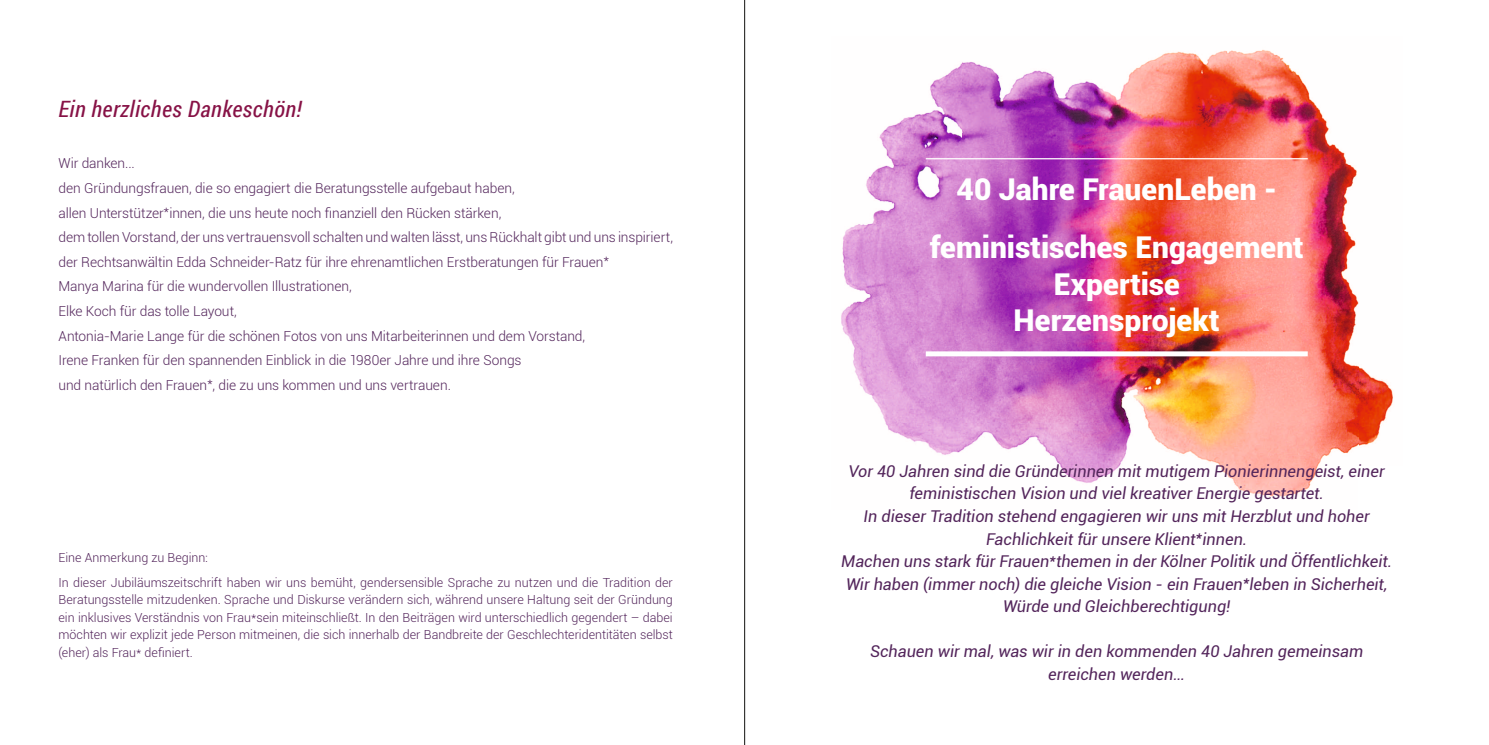
<style>
.page{position:relative;width:1489px;height:745px;background:#fff}
.page>*{position:absolute;margin:0;border:0;box-sizing:border-box;transform-origin:0 0}
.t1{font:900 30px/58.5px "Roboto";color:#fff;text-align:center}
.t2{font:italic 22.5px "Roboto Condensed";letter-spacing:.025em;color:#871246}
.t3{font:italic 16.25px/22.5px "Roboto";color:#53255b;text-align:center}
.t4{font:300 13.75px/24.6px "Roboto";letter-spacing:-.005em;color:#53255b}
.t5{font:300 12.5px/17.5px "Roboto";color:#53255b}
</style>
<div class="page">
<img style="left:841px;top:49px;width:552px;height:448px">
<hr style="left:925px;top:158px;width:382px;height:1px;background:#fff">
<div style="left:925px;top:351px;width:382px;height:5px;background:#fff"></div>
<hr style="left:744px;top:0;width:1px;height:744px;background:#11110f">
<h2 class="t2" style="left:58px;top:93px;width:244px">Ein herzliches Dankeschön!</h2>
<p class="t4" style="left:58px;top:150px;width:616px">Wir danken...<br>den Gründungsfrauen, die so engagiert die Beratungsstelle aufgebaut haben,<br>allen Unterstützer*innen, die uns heute noch finanziell den Rücken stärken,<br>dem tollen Vorstand, der uns vertrauensvoll schalten und walten lässt, uns Rückhalt gibt und uns inspiriert, der Rechtsanwältin Edda Schneider-Ratz für ihre ehrenamtlichen Erstberatungen für Frauen*<br>Manya Marina für die wundervollen Illustrationen,<br>Elke Koch für das tolle Layout,<br>Antonia-Marie Lange für die schönen Fotos von uns Mitarbeiterinnen und dem Vorstand,<br>Irene Franken für den spannenden Einblick in die 1980er Jahre und ihre Songs<br>und natürlich den Frauen*, die zu uns kommen und uns vertrauen.</p>
<p class="t5" style="left:58px;top:544px;width:616px;line-height:24.6px">Eine Anmerkung zu Beginn:<br>In dieser Jubiläumszeitschrift haben wir uns bemüht, gendersensible Sprache zu nutzen und die Tradition der</p>
<p class="t5" style="left:58px;top:590px;width:616px;text-align:justify">Beratungsstelle mitzudenken. Sprache und Diskurse verändern sich, während unsere Haltung seit der Gründung ein inklusives Verständnis von Frau*sein miteinschließt. In den Beiträgen wird unterschiedlich gegendert – dabei möchten wir explizit jede Person mitmeinen, die sich innerhalb der Bandbreite der Geschlechteridentitäten selbst (eher) als Frau* definiert.</p>
<h1 class="t1" style="left:929px;top:159px;width:375px">40 Jahre FrauenLeben - feministisches Engagement</h1>
<h1 class="t1" style="left:1013px;top:264px;width:208px;line-height:36px">Expertise<br>Herzensprojekt</h1>
<p class="t3" style="left:841px;top:459px;width:552px">Vor 40 Jahren sind die Gründerinnen mit mutigem Pionierinnengeist, einer feministischen Vision und viel kreativer Energie gestartet.<br>In dieser Tradition stehend engagieren wir uns mit Herzblut und hoher Fachlichkeit für unsere Klient*innen.<br>Machen uns stark für Frauen*themen in der Kölner Politik und Öffentlichkeit.<br>Wir haben (immer noch) die gleiche Vision - ein Frauen*leben in Sicherheit, Würde und Gleichberechtigung!</p>
<p class="t3" style="left:870px;top:639px;width:494px">Schauen wir mal, was wir in den kommenden 40 Jahren gemeinsam erreichen werden...</p>
</div>
